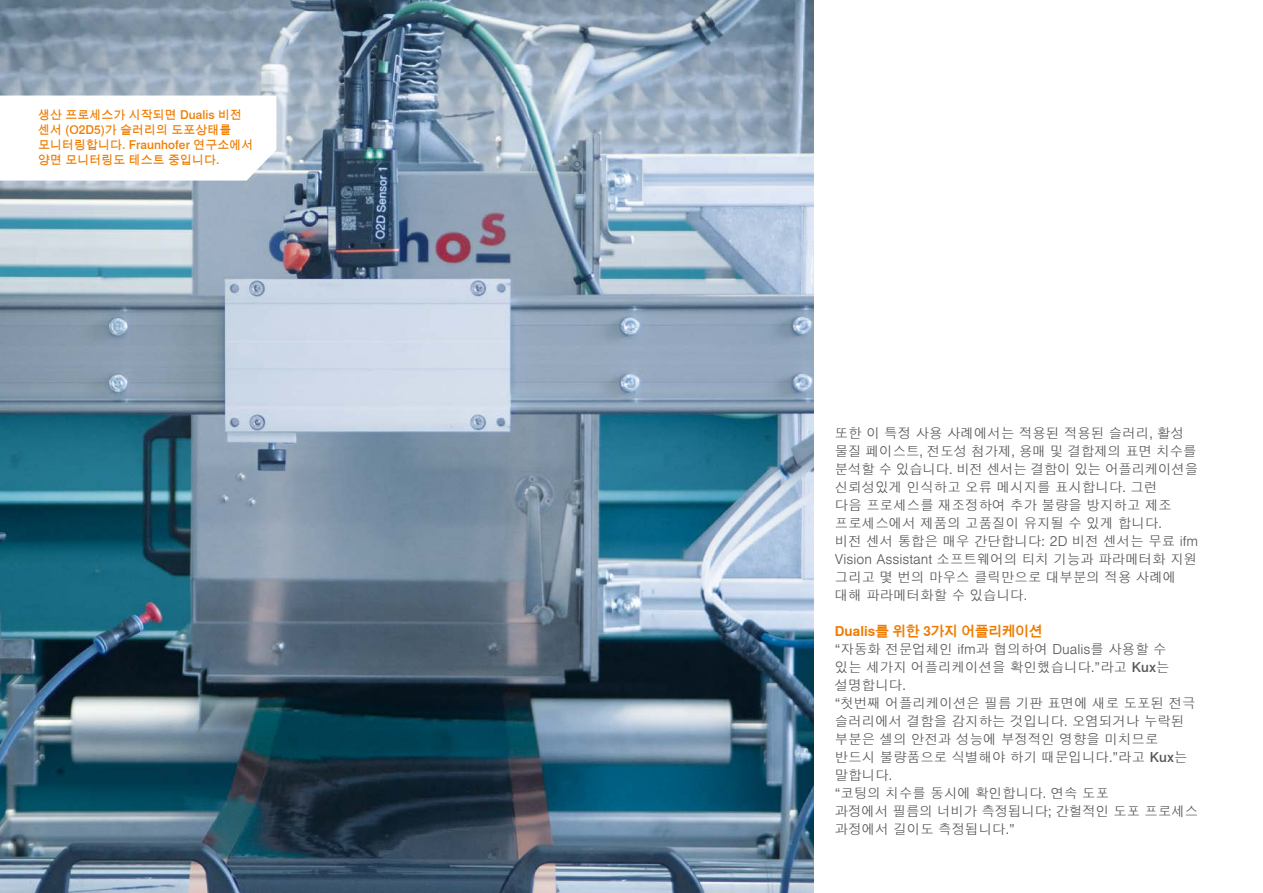
<style>
.page{position:relative;width:1263px;height:893px;background:#fff}
.page>*{position:absolute;margin:0;border:0;box-sizing:border-box;transform-origin:0 0}
.Fließtext_9pt_verschachtelt{font:300 13.5px/18px "Nimbus Sans Global";color:#565656}
.Fließtext_9pt_headline_orange{font:700 13.5px "Nimbus Sans Global";color:#ef7c00}
.Bildunterschrift_libü{font:500 12px/14.9px "Nimbus Sans Global";color:#ef7c00}
.s1{font-weight:500}
</style>
<div class="page">
<img style="left:0;top:0;width:814px;height:893px">
<svg style="left:0;top:96px;width:276px;height:85px"></svg>
<p class="Bildunterschrift_libü" style="left:38px;top:108px;width:217px">생산 프로세스가 시작되면 Dualis 비전 센서 (O2D5)가 슬러리의 도포상태를 모니터링합니다. Fraunhofer 연구소에서 양면 모니터링도 테스트 중입니다.</p>
<p class="Fließtext_9pt_verschachtelt" style="left:835px;top:424px;width:365px">또한 이 특정 사용 사례에서는 적용된 적용된 슬러리, 활성 물질 페이스트, 전도성 첨가제, 용매 및 결합제의 표면 치수를 분석할 수 있습니다. 비전 센서는 결함이 있는 어플리케이션을 신뢰성있게 인식하고 오류 메시지를 표시합니다. 그런<br>다음 프로세스를 재조정하여 추가 불량을 방지하고 제조 프로세스에서 제품의 고품질이 유지될 수 있게 합니다.</p>
<p class="Fließtext_9pt_verschachtelt" style="left:835px;top:532px;width:365px">비전 센서 통합은 매우 간단합니다: 2D 비전 센서는 무료 ifm<br>Vision Assistant 소프트웨어의 티치 기능과 파라메터화 지원 그리고 몇 번의 마우스 클릭만으로 대부분의 적용 사례에 대해 파라메터화할 수 있습니다.</p>
<p class="Fließtext_9pt_headline_orange" style="left:835px;top:623px;width:209px">Dualis를 위한 3가지 어플리케이션</p>
<p class="Fließtext_9pt_verschachtelt" style="left:835px;top:640px;width:365px">“자동화 전문업체인 ifm과 협의하여 Dualis를 사용할 수<br>있는 세가지 어플리케이션을 확인했습니다.”라고 <span class="s1">Kux</span>는 설명합니다.<br>“첫번째 어플리케이션은 필름 기판 표면에 새로 도포된 전극 슬러리에서 결함을 감지하는 것입니다. 오염되거나 누락된 부분은 셀의 안전과 성능에 부정적인 영향을 미치므로 반드시 불량품으로 식별해야 하기 때문입니다.”라고 <span class="s1">Kux</span>는 말합니다.<br>“코팅의 치수를 동시에 확인합니다. 연속 도포<br>과정에서 필름의 너비가 측정됩니다; 간헐적인 도포 프로세스 과정에서 길이도 측정됩니다.”</p>
</div>
